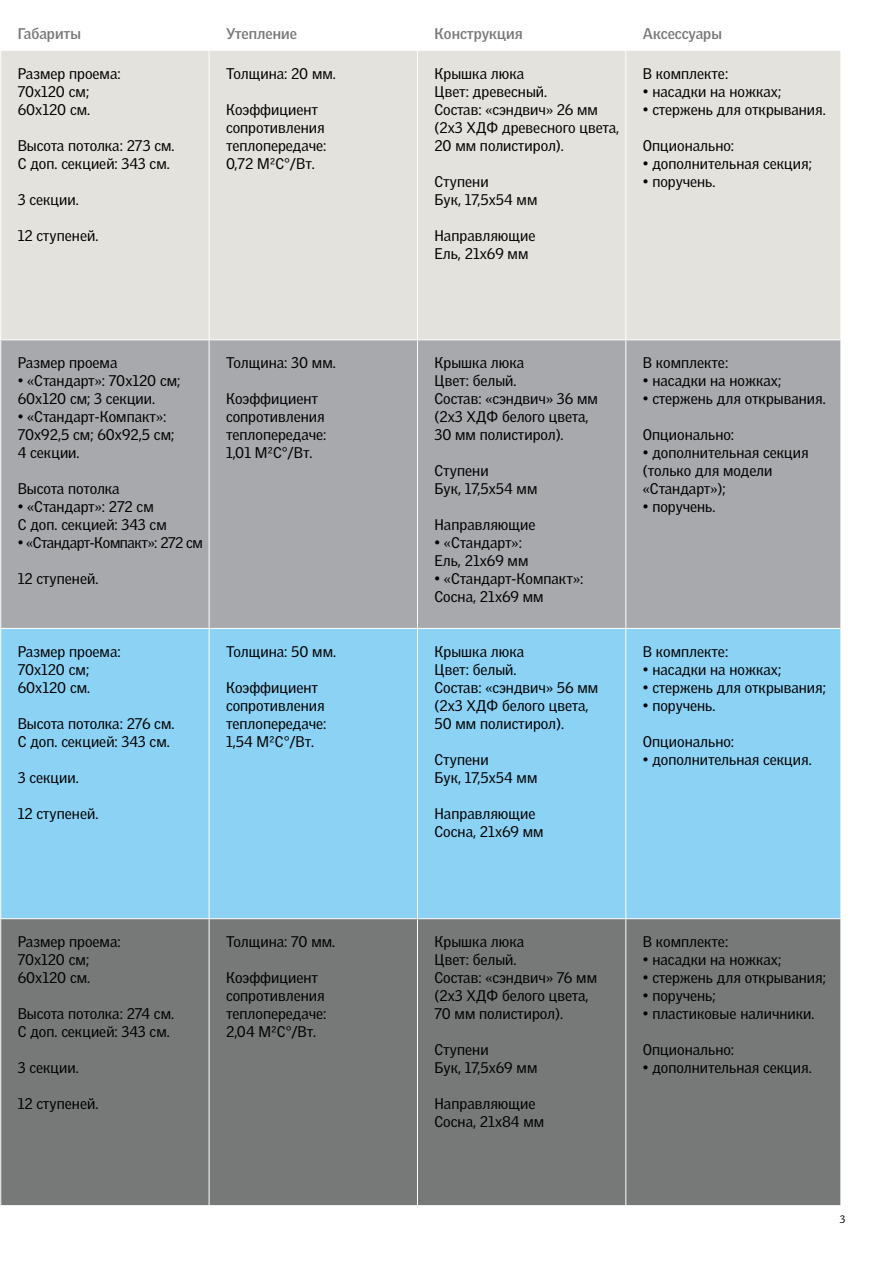
<style>
.page{position:relative;width:893px;height:1263px;background:#fff}
.page>*{position:absolute;margin:0;border:0;box-sizing:border-box;transform-origin:0 0}
.t1{font:15px/18px "Velux Gothic";color:#000}
.t2{font:700 15px "Velux Gothic";color:#777878}
.t3{font:15px "Velux Gothic";letter-spacing:-.03em;color:#000}
.t4{font:10.5px "Velux Gothic";color:#000}
</style>
<div class="page">
<div style="left:1px;top:51px;width:839px;height:288px;background:#e3e2dd"></div>
<div style="left:1px;top:340px;width:839px;height:288px;background:#a7a9ac"></div>
<div style="left:1px;top:629px;width:839px;height:289px;background:#8cd2f4"></div>
<div style="left:1px;top:919px;width:839px;height:286px;background:#777878"></div>
<hr style="left:209px;top:51px;width:1px;height:288px;background:#fff">
<hr style="left:417px;top:51px;width:1px;height:288px;background:#fff">
<hr style="left:625px;top:51px;width:1px;height:288px;background:#fff">
<hr style="left:209px;top:340px;width:1px;height:288px;background:#fff">
<hr style="left:417px;top:340px;width:1px;height:288px;background:#fff">
<hr style="left:625px;top:340px;width:1px;height:288px;background:#fff">
<hr style="left:209px;top:629px;width:1px;height:289px;background:#fff">
<hr style="left:417px;top:629px;width:1px;height:289px;background:#fff">
<hr style="left:625px;top:629px;width:1px;height:289px;background:#fff">
<hr style="left:209px;top:919px;width:1px;height:286px;background:#fff">
<hr style="left:417px;top:919px;width:1px;height:286px;background:#fff">
<hr style="left:625px;top:919px;width:1px;height:286px;background:#fff">
<p class="t2" style="left:18px;top:25px;width:65px">Габариты</p>
<p class="t2" style="left:226px;top:25px;width:72px">Утепление</p>
<p class="t2" style="left:434px;top:25px;width:90px">Конструкция</p>
<p class="t2" style="left:643px;top:25px;width:81px">Аксессуары</p>
<p class="t1" style="left:18px;top:64px;width:104px">Размер проема:<br>70х120 см;<br>60х120 см.</p>
<p class="t1" style="left:18px;top:136px;width:158px">Высота потолка: 273 см.<br>С доп. секцией: 343 см.</p>
<p class="t1" style="left:18px;top:190px;width:62px">3 секции.</p>
<p class="t1" style="left:18px;top:226px;width:82px">12 ступеней.</p>
<p class="t1" style="left:226px;top:64px;width:111px">Толщина: 20 мм.</p>
<p class="t1" style="left:226px;top:100px;width:102px">Коэффициент сопротивления теплопередаче:<br>0,72 М²С°/Вт.</p>
<p class="t1" style="left:434px;top:64px;width:186px">Крышка люка<br>Цвет: древесный.<br>Состав: «сэндвич» 26 мм (2х3 ХДФ древесного цвета,<br>20 мм полистирол).</p>
<p class="t1" style="left:434px;top:172px;width:104px">Ступени<br>Бук, 17,5х54 мм</p>
<p class="t1" style="left:434px;top:226px;width:102px">Направляющие<br>Ель, 21х69 мм</p>
<p class="t1" style="left:643px;top:64px;width:87px">В комплекте:</p>
<p class="t1" style="left:643px;top:82px;width:140px">• насадки на ножках;</p>
<p class="t1" style="left:643px;top:100px;width:184px">• стержень для открывания.</p>
<p class="t1" style="left:643px;top:136px;width:93px">Опционально:</p>
<p class="t1" style="left:643px;top:154px;width:171px">• дополнительная секция;</p>
<p class="t1" style="left:643px;top:172px;width:74px">• поручень.</p>
<p class="t1" style="left:18px;top:354px;width:101px">Размер проема</p>
<p class="t1" style="left:18px;top:372px;width:164px">• «Стандарт»: 70х120 см;<br>60х120 см; 3 секции.</p>
<p class="t1" style="left:18px;top:408px;width:158px">• «Стандарт-Компакт»:<br>70х92,5 см; 60х92,5 см;<br>4 секции.</p>
<p class="t1" style="left:18px;top:480px;width:103px">Высота потолка</p>
<p class="t1" style="left:18px;top:498px;width:151px">• «Стандарт»: 272 см<br>С доп. секцией: 343 см</p>
<p class="t3" style="left:18px;top:534px;width:187px">• «Стандарт-Компакт»: 272 см</p>
<p class="t1" style="left:18px;top:570px;width:82px">12 ступеней.</p>
<p class="t1" style="left:18px;top:642px;width:104px">Размер проема:<br>70х120 см;<br>60х120 см.</p>
<p class="t1" style="left:18px;top:714px;width:158px">Высота потолка: 276 см.<br>С доп. секцией: 343 см.</p>
<p class="t1" style="left:18px;top:768px;width:62px">3 секции.</p>
<p class="t1" style="left:18px;top:804px;width:82px">12 ступеней.</p>
<p class="t1" style="left:226px;top:354px;width:111px">Толщина: 30 мм.</p>
<p class="t1" style="left:226px;top:390px;width:102px">Коэффициент сопротивления теплопередаче:<br>1,01 М²С°/Вт.</p>
<p class="t1" style="left:226px;top:642px;width:111px">Толщина: 50 мм.</p>
<p class="t1" style="left:226px;top:678px;width:102px">Коэффициент сопротивления теплопередаче:<br>1,54 М²С°/Вт.</p>
<p class="t1" style="left:434px;top:354px;width:165px">Крышка люка<br>Цвет: белый.<br>Состав: «сэндвич» 36 мм (2х3 ХДФ белого цвета,<br>30 мм полистирол).</p>
<p class="t1" style="left:434px;top:462px;width:104px">Ступени<br>Бук, 17,5х54 мм</p>
<p class="t1" style="left:434px;top:516px;width:102px">Направляющие</p>
<p class="t1" style="left:434px;top:534px;width:95px">• «Стандарт»:<br>Ель, 21х69 мм</p>
<p class="t1" style="left:434px;top:570px;width:150px">• «Стандарт-Компакт»:<br>Сосна, 21х69 мм</p>
<p class="t1" style="left:434px;top:642px;width:165px">Крышка люка<br>Цвет: белый.<br>Состав: «сэндвич» 56 мм (2х3 ХДФ белого цвета,<br>50 мм полистирол).</p>
<p class="t1" style="left:434px;top:750px;width:104px">Ступени<br>Бук, 17,5х54 мм</p>
<p class="t1" style="left:434px;top:804px;width:111px">Направляющие<br>Сосна, 21х69 мм</p>
<p class="t1" style="left:643px;top:354px;width:87px">В комплекте:</p>
<p class="t1" style="left:643px;top:372px;width:140px">• насадки на ножках;</p>
<p class="t1" style="left:643px;top:390px;width:184px">• стержень для открывания.</p>
<p class="t1" style="left:643px;top:426px;width:93px">Опционально:</p>
<p class="t1" style="left:643px;top:444px;width:167px">• дополнительная секция (только для модели «Стандарт»);</p>
<p class="t1" style="left:643px;top:498px;width:74px">• поручень.</p>
<p class="t1" style="left:643px;top:642px;width:87px">В комплекте:</p>
<p class="t1" style="left:643px;top:660px;width:140px">• насадки на ножках;</p>
<p class="t1" style="left:643px;top:678px;width:185px">• стержень для открывания;</p>
<p class="t1" style="left:643px;top:696px;width:74px">• поручень.</p>
<p class="t1" style="left:643px;top:732px;width:93px">Опционально:</p>
<p class="t1" style="left:643px;top:750px;width:170px">• дополнительная секция.</p>
<p class="t1" style="left:18px;top:933px;width:104px">Размер проема:<br>70х120 см;<br>60х120 см.</p>
<p class="t1" style="left:18px;top:1005px;width:158px">Высота потолка: 274 см.<br>С доп. секцией: 343 см.</p>
<p class="t1" style="left:18px;top:1059px;width:62px">3 секции.</p>
<p class="t1" style="left:18px;top:1095px;width:82px">12 ступеней.</p>
<p class="t1" style="left:226px;top:933px;width:111px">Толщина: 70 мм.</p>
<p class="t1" style="left:226px;top:969px;width:102px">Коэффициент сопротивления теплопередаче:<br>2,04 М²С°/Вт.</p>
<p class="t1" style="left:434px;top:933px;width:164px">Крышка люка<br>Цвет: белый.<br>Состав: «сэндвич» 76 мм (2х3 ХДФ белого цвета,<br>70 мм полистирол).</p>
<p class="t1" style="left:434px;top:1041px;width:104px">Ступени<br>Бук, 17,5х69 мм</p>
<p class="t1" style="left:434px;top:1095px;width:111px">Направляющие<br>Сосна, 21х84 мм</p>
<p class="t1" style="left:643px;top:933px;width:87px">В комплекте:</p>
<p class="t1" style="left:643px;top:951px;width:140px">• насадки на ножках;</p>
<p class="t1" style="left:643px;top:969px;width:185px">• стержень для открывания;</p>
<p class="t1" style="left:643px;top:987px;width:74px">• поручень;</p>
<p class="t1" style="left:643px;top:1005px;width:173px">• пластиковые наличники.</p>
<p class="t1" style="left:643px;top:1041px;width:93px">Опционально:</p>
<p class="t1" style="left:643px;top:1059px;width:170px">• дополнительная секция.</p>
<p class="t4" style="left:840px;top:1213px;width:7px">3</p>
</div>
